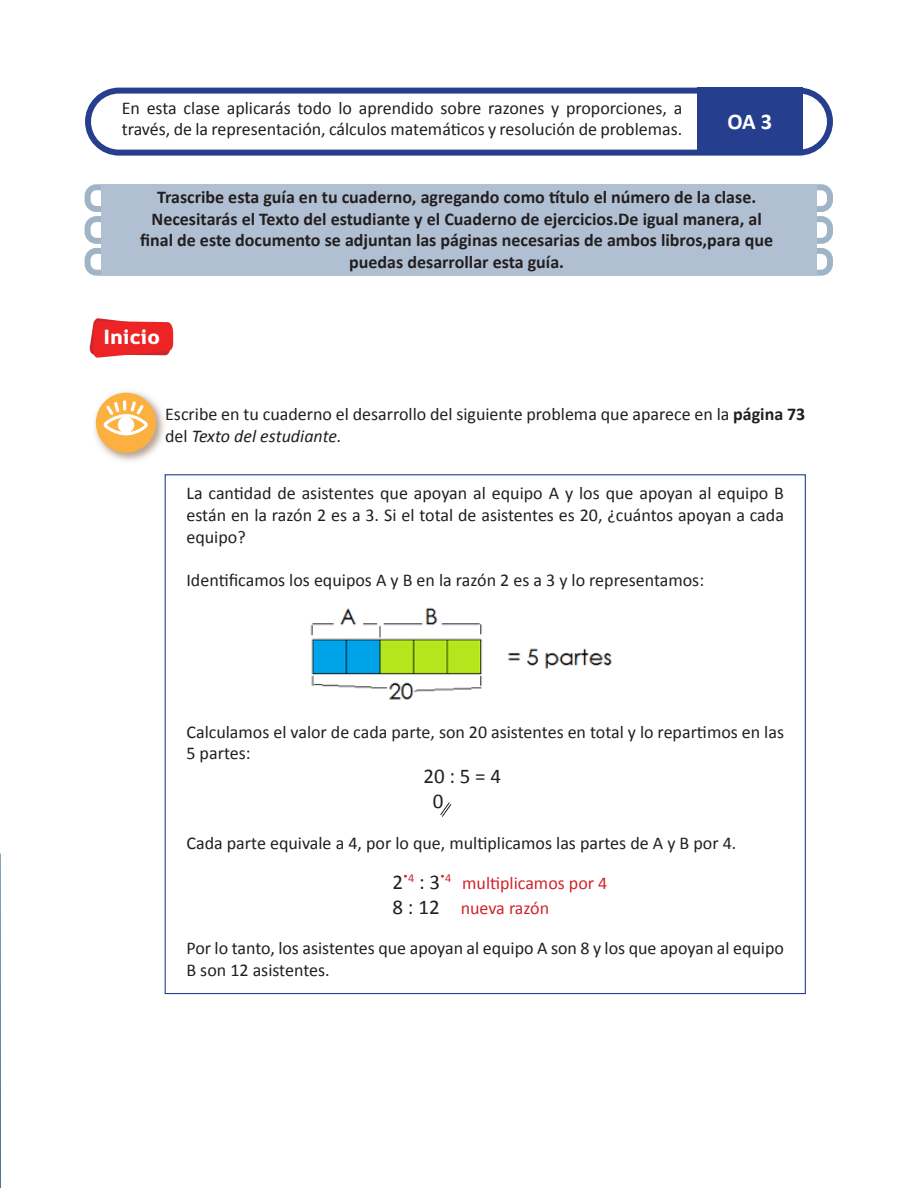
<style>
.page{position:relative;width:918px;height:1188px;background:#fff}
.page>*{position:absolute;margin:0;border:0;box-sizing:border-box;transform-origin:0 0}
.t1{font:700 22.5px "Calibri";color:#fff}
.t2{font:21px "Calibri";color:#231f20}
.t3{font:21px "Dignaheavy";color:#fff}
.t4{font:18px/21.6px "Calibri";color:#231f20}
.t5{font:700 18px/21.6px "Calibri";color:#231f20;text-align:center}
.t6{font:18px "Calibri";color:#d1232a}
.s1{font-weight:700}
.s2{font-style:italic}
.s3{font-size:21px;color:#231f20}
.s4{font-weight:700;font-size:21px}
</style>
<div class="page">
<hr style="left:0;top:854px;width:1px;height:334px;background:#4e7a97">
<div style="left:85px;top:248px;width:32px;height:28px;border:6px solid #a0b4c8;border-radius:9px"></div>
<div style="left:800px;top:248px;width:33px;height:28px;border:6px solid #a0b4c8;border-radius:9px"></div>
<div style="left:85px;top:216px;width:32px;height:28px;border:6px solid #a0b4c8;border-radius:9px"></div>
<div style="left:800px;top:216px;width:33px;height:28px;border:6px solid #a0b4c8;border-radius:9px"></div>
<div style="left:85px;top:184px;width:32px;height:28px;border:6px solid #a0b4c8;border-radius:9px"></div>
<div style="left:800px;top:184px;width:33px;height:28px;border:6px solid #a0b4c8;border-radius:9px"></div>
<img style="left:94px;top:391px;width:70px;height:70px">
<div style="left:96px;top:393px;width:60px;height:60px;background:#fbb03f;border-radius:50%"></div>
<svg style="left:104px;top:400px;width:44px;height:35px"></svg>
<div style="left:85px;top:88px;width:748px;height:68px;border:6px solid #253f8e;border-radius:31px"></div>
<div style="left:101px;top:184px;width:716px;height:92px;background:#b0c0d2"></div>
<div style="left:697px;top:88px;width:106px;height:63px;background:#253f8e"></div>
<svg style="left:89px;top:318px;width:84px;height:40px;background:#ed494b"></svg>
<img style="left:310px;top:607px;width:302px;height:93px">
<svg style="left:440px;top:802px;width:12px;height:15px"></svg>
<p class="t4" style="left:122px;top:96px;width:562px">En esta clase aplicarás todo lo aprendido sobre razones y proporciones, a través, de la representación, cálculos matemáticos y resolución de problemas.</p>
<p class="t1" style="left:727px;top:105px;width:47px">OA 3</p>
<p class="t5" style="left:157px;top:186px;width:601px">Trascribe esta guía en tu cuaderno, agregando como título el número de la clase.</p>
<p class="t5" style="left:140px;top:207px;width:634px">Necesitarás el Texto del estudiante y el Cuaderno de ejercicios.De igual manera, al final de este documento se adjuntan las páginas necesarias de ambos libros,para que puedas desarrollar esta guía.</p>
<p class="t3" style="left:103px;top:323px;width:58px">Inicio</p>
<p class="t4" style="left:165px;top:402px;width:642px">Escribe en tu cuaderno el desarrollo del siguiente problema que aparece en la <span class="s1">página 73 </span>del <span class="s2">Texto del estudiante.</span></p>
<p class="t4" style="left:186px;top:482px;width:599px;text-align:justify">La cantidad de asistentes que apoyan al equipo A y los que apoyan al equipo B están en la razón 2 es a 3. Si el total de asistentes es 20, ¿cuántos apoyan a cada equipo?</p>
<p class="t4" style="left:186px;top:568px;width:519px">Identificamos los equipos A y B en la razón 2 es a 3 y lo representamos:</p>
<p class="t4" style="left:186px;top:720px;width:599px">Calculamos el valor de cada parte, son 20 asistentes en total y lo repartimos en las<br>5 partes:</p>
<p class="t2" style="left:423px;top:763px;width:79px">20 : 5 = 4</p>
<p class="t2" style="left:433px;top:788px;width:12px">0</p>
<p class="t4" style="left:186px;top:832px;width:551px">Cada parte equivale a 4, por lo que, multiplicamos las partes de A y B por 4.</p>
<p class="t6" style="left:393px;top:872px;width:216px"><span class="s3">2</span><span class="s4">˙</span><sup>4</sup> <span class="s3">: 3</span><span class="s4">˙</span><sup>4</sup> multiplicamos por 4</p>
<p class="t6" style="left:393px;top:897px;width:158px"><span class="s3">8 : 12</span> nueva razón</p>
<p class="t4" style="left:186px;top:936px;width:599px">Por lo tanto, los asistentes que apoyan al equipo A son 8 y los que apoyan al equipo<br>B son 12 asistentes.</p>
</div>
